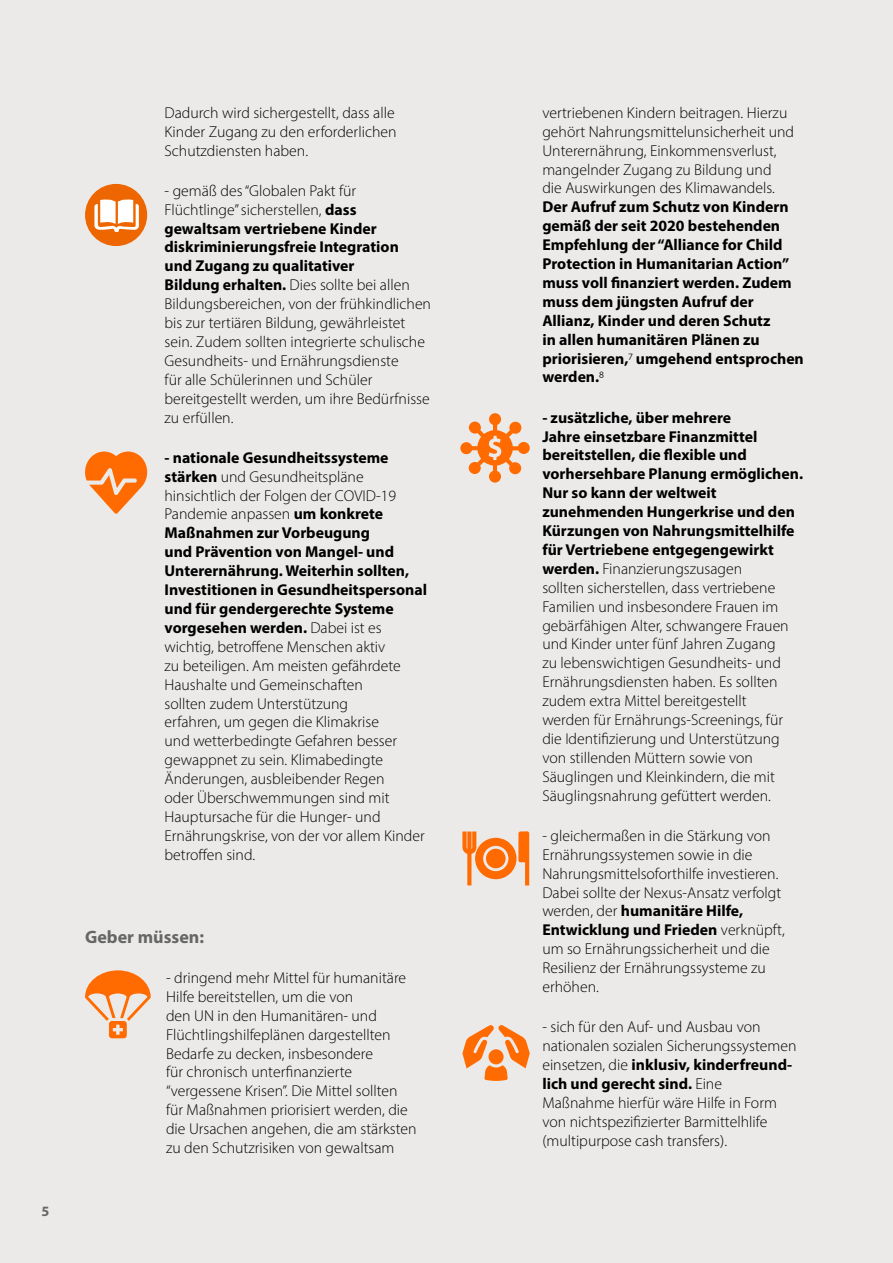
<style>
.page{position:relative;width:893px;height:1263px;background:#ebeae9}
.page>*{position:absolute;margin:0;border:0;box-sizing:border-box;transform-origin:0 0}
.t1{font:700 18px "Myriad Pro";color:#666}
.t2{font:300 15.75px/18.9px "Myriad Pro";color:#000}
.t3{font:700 15.75px/18.9px "Myriad Pro";color:#000}
.t4{font:700 14.25px "Myriad Pro";color:#666766}
.s1{font-weight:700}
.s2{font-weight:300}
</style>
<div class="page">
<svg style="left:85px;top:451px;width:63px;height:63px"></svg>
<svg style="left:85px;top:970px;width:66px;height:68px"></svg>
<svg style="left:460px;top:413px;width:70px;height:70px"></svg>
<svg style="left:462px;top:831px;width:67px;height:54px"></svg>
<svg style="left:462px;top:1025px;width:68px;height:56px"></svg>
<div style="left:85px;top:184px;width:62px;height:62px;background:#ed6600;border-radius:50%"></div>
<svg style="left:94px;top:199px;width:45px;height:33px"></svg>
<p class="t4" style="left:41px;top:1202px;width:9px">5</p>
<p class="t2" style="left:165px;top:103px;width:234px;text-align:justify">Dadurch wird sichergestellt, dass alle Kinder Zugang zu den erforderlichen Schutzdiensten haben.</p>
<p class="t2" style="left:165px;top:181px;width:268px">- gemäß des “Globalen Pakt für Flüchtlinge” sicherstellen, <span class="s1">dass gewaltsam vertriebene Kinder diskriminierungsfreie Integration<br>und Zugang zu qualitativer<br>Bildung erhalten.</span> Dies sollte bei allen Bildungsbereichen, von der frühkindlichen bis zur tertiären Bildung, gewährleistet sein. Zudem sollten integrierte schulische Gesundheits- und Ernährungsdienste<br>für alle Schülerinnen und Schüler bereitgestellt werden, um ihre Bedürfnisse zu erfüllen.</p>
<p class="t2" style="left:165px;top:448px;width:264px"><span class="s1">- nationale Gesundheitssysteme stärken</span> und Gesundheitspläne hinsichtlich der Folgen der COVID-19<br>Pandemie anpassen <span class="s1">um konkrete Maßnahmen zur Vorbeugung<br>und Prävention von Mangel- und Unterernährung. Weiterhin sollten, Investitionen in Gesundheitspersonal und für gendergerechte Systeme vorgesehen werden.</span> Dabei ist es wichtig, betroffene Menschen aktiv<br>zu beteiligen. Am meisten gefährdete Haushalte und Gemeinschaften<br>sollten zudem Unterstützung<br>erfahren, um gegen die Klimakrise<br>und wetterbedingte Gefahren besser gewappnet zu sein. Klimabedingte Änderungen, ausbleibender Regen<br>oder Überschwemmungen sind mit Hauptursache für die Hunger- und Ernährungskrise, von der vor allem Kinder betroffen sind.</p>
<p class="t1" style="left:85px;top:925px;width:121px">Geber müssen:</p>
<p class="t2" style="left:166px;top:968px;width:252px">- dringend mehr Mittel für humanitäre Hilfe bereitstellen, um die von<br>den UN in den Humanitären- und Flüchtlingshilfeplänen dargestellten Bedarfe zu decken, insbesondere<br>für chronisch unterfinanzierte “vergessene Krisen”. Die Mittel sollten für Maßnahmen priorisiert werden, die die Ursachen angehen, die am stärksten zu den Schutzrisiken von gewaltsam</p>
<p class="t2" style="left:542px;top:103px;width:253px">vertriebenen Kindern beitragen. Hierzu gehört Nahrungsmittelunsicherheit und Unterernährung, Einkommensverlust, mangelnder Zugang zu Bildung und die Auswirkungen des Klimawandels.</p>
<p class="t3" style="left:542px;top:197px;width:263px">Der Aufruf zum Schutz von Kindern gemäß der seit 2020 bestehenden<br>Empfehlung der “Alliance for Child<br>Protection in Humanitarian Action” muss voll finanziert werden. Zudem muss dem jüngsten Aufruf der<br>Allianz, Kinder und deren Schutz<br>in allen humanitären Plänen zu priorisieren,<span class="s2">7</span> umgehend entsprochen werden.<span class="s2">8</span></p>
<p class="t2" style="left:542px;top:408px;width:262px"><span class="s1">- zusätzliche, über mehrere<br>Jahre einsetzbare Finanzmittel bereitstellen, die flexible und vorhersehbare Planung ermöglichen.<br>Nur so kann der weltweit zunehmenden Hungerkrise und den Kürzungen von Nahrungsmittelhilfe für Vertriebene entgegengewirkt werden.</span> Finanzierungszusagen<br>sollten sicherstellen, dass vertriebene Familien und insbesondere Frauen im gebärfähigen Alter, schwangere Frauen und Kinder unter fünf Jahren Zugang<br>zu lebenswichtigen Gesundheits- und Ernährungsdiensten haben. Es sollten zudem extra Mittel bereitgestellt<br>werden für Ernährungs-Screenings, für die Identifizierung und Unterstützung von stillenden Müttern sowie von Säuglingen und Kleinkindern, die mit Säuglingsnahrung gefüttert werden.</p>
<p class="t2" style="left:542px;top:826px;width:244px">- gleichermaßen in die Stärkung von Ernährungssystemen sowie in die Nahrungsmittelsoforthilfe investieren.<br>Dabei sollte der Nexus-Ansatz verfolgt werden, der <span class="s1">humanitäre Hilfe, Entwicklung und Frieden</span> verknüpft, um so Ernährungssicherheit und die Resilienz der Ernährungssysteme zu erhöhen.</p>
<p class="t2" style="left:542px;top:1017px;width:256px">- sich für den Auf- und Ausbau von nationalen sozialen Sicherungssystemen einsetzen, die <span class="s1">inklusiv, kinderfreund&shy;lich und gerecht sind.</span> Eine Maßnahme hierfür wäre Hilfe in Form von nichtspezifizierter Barmittelhlife (multipurpose cash transfers).</p>
</div>
